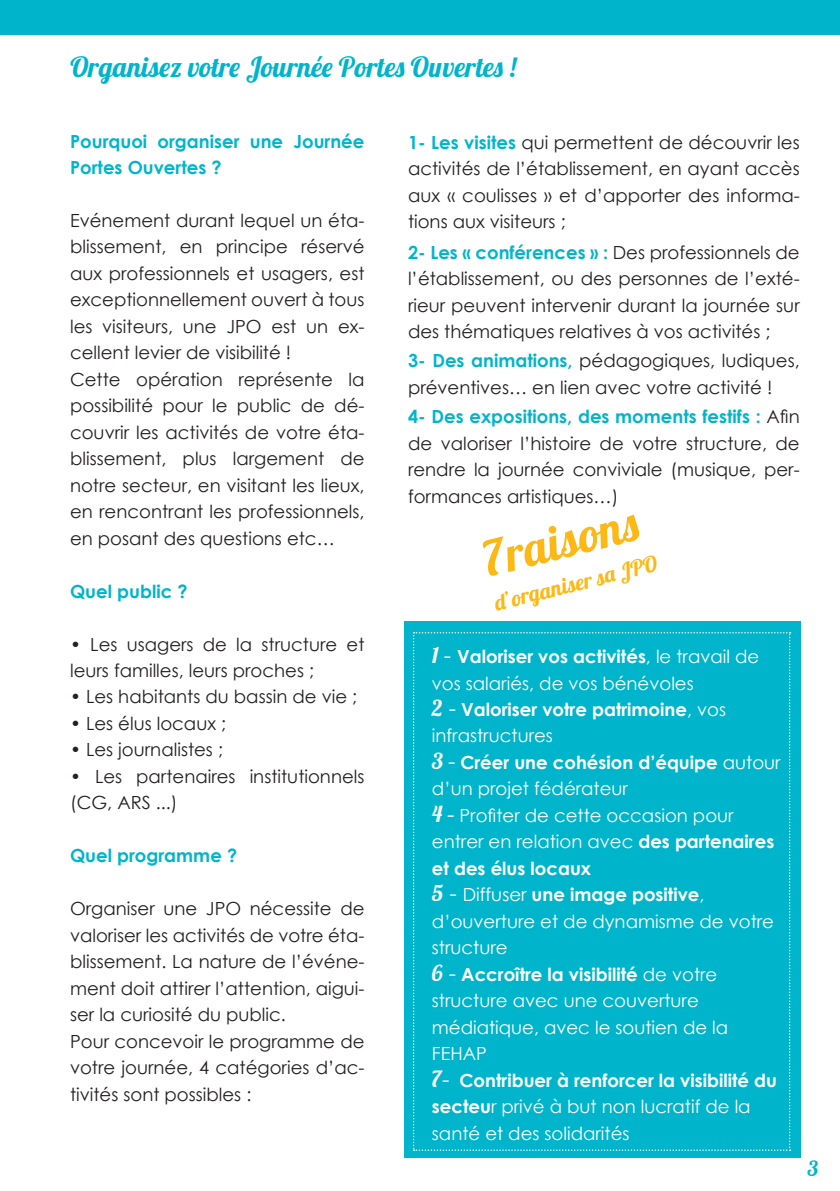
<style>
.page{position:relative;width:840px;height:1191px;background:#fff}
.page>*{position:absolute;margin:0;border:0;box-sizing:border-box;transform-origin:0 0}
.t1{font:48px "Lobster 1.4";color:#fcb814}
.t2{font:27.8px "Lobster 1.4";color:#00b5cb}
.t3{font:22px "Lobster 1.4";color:#fcb814}
.t4{font:20.8px "Lobster 1.4";color:#00b5cb}
.t5{font:18.2px/26.4px "Century Gothic";color:#231f20;text-align:justify}
.t6{font:18.2px/26.4px "Century Gothic";color:#fff}
.t7{font:700 18.2px/26.4px "Century Gothic";color:#00b5cb}
.t8{font:700 18.2px/26.4px "Century Gothic";color:#fff}
.s1{font-weight:700;color:#00b5cb}
.s2{font-family:"Lobster 1.4";font-size:22px}
.s3{font-size:22px}
.s4{font-weight:700}
.s5{font-family:"Lobster 1.4";font-weight:400;font-size:22px}
.s6{font-weight:400;font-size:22px}
.s7{font-weight:400}
</style>
<div class="page">
<div style="left:404px;top:621px;width:396px;height:536px;background:#00b5cb"></div>
<div style="left:0;top:0;width:839px;height:35px;background:#00b5cb"></div>
<svg style="left:413px;top:632px;width:377px;height:518px"></svg>
<p class="t2" style="left:70px;top:49px;width:447px">Organisez votre Journée Portes Ouvertes !</p>
<p class="t7" style="left:70px;top:127px;width:296px">Pourquoi organiser une Journée<br>Portes Ouvertes ?</p>
<p class="t5" style="left:70px;top:207px;width:296px">Evénement durant lequel un éta&shy;blissement, en principe réservé aux professionnels et usagers, est exceptionnellement ouvert à tous les visiteurs, une JPO est un ex&shy;cellent levier de visibilité !</p>
<p class="t5" style="left:70px;top:366px;width:296px">Cette opération représente la possibilité pour le public de dé&shy;couvrir les activités de votre éta&shy;blissement, plus largement de notre secteur, en visitant les lieux, en rencontrant les professionnels, en posant des questions etc…</p>
<p class="t7" style="left:70px;top:577px;width:119px">Quel public ?</p>
<p class="t5" style="left:70px;top:630px;width:296px">• Les usagers de la structure et leurs familles, leurs proches ;</p>
<p class="t5" style="left:70px;top:683px;width:288px">• Les habitants du bassin de vie ;</p>
<p class="t5" style="left:70px;top:710px;width:157px">• Les élus locaux ;</p>
<p class="t5" style="left:70px;top:736px;width:154px">• Les journalistes ;</p>
<p class="t5" style="left:70px;top:763px;width:296px">• Les partenaires institutionnels (CG, ARS ...)</p>
<p class="t7" style="left:70px;top:841px;width:168px">Quel programme ?</p>
<p class="t5" style="left:70px;top:895px;width:296px">Organiser une JPO nécessite de valoriser les activités de votre éta&shy;blissement. La nature de l’événe&shy;ment doit attirer l’attention, aigui&shy;ser la curiosité du public.</p>
<p class="t5" style="left:70px;top:1027px;width:296px">Pour concevoir le programme de votre journée, 4 catégories d’ac&shy;tivités sont possibles :</p>
<p class="t5" style="left:408px;top:128px;width:393px"><span class="s1">1- Les visites</span> qui permettent de découvrir les activités de l’établissement, en ayant accès aux « coulisses » et d’apporter des informa&shy;tions aux visiteurs ;</p>
<p class="t5" style="left:408px;top:239px;width:393px"><span class="s1">2- Les « conférences » :</span> Des professionnels de l’établissement, ou des personnes de l’exté&shy;rieur peuvent intervenir durant la journée sur des thématiques relatives à vos activités ;</p>
<p class="t5" style="left:408px;top:347px;width:393px"><span class="s1">3- Des animations,</span> pédagogiques, ludiques, préventives… en lien avec votre activité !</p>
<p class="t5" style="left:408px;top:403px;width:393px"><span class="s1">4- Des expositions, des moments festifs :</span> Afin de valoriser l’histoire de votre structure, de rendre la journée conviviale (musique, per&shy;formances artistiques…)</p>
<p class="t1" style="left:476px;top:530px;width:159px;rotate:-14deg">7raisons</p>
<p class="t3" style="left:491px;top:589px;width:169px;rotate:-14deg">d’organiser sa JPO</p>
<p class="t6" style="left:431px;top:643px;width:329px"><span class="s2">1</span> <span class="s3">-</span> <span class="s4">Valoriser vos activités</span>, le travail de vos salariés, de vos bénévoles</p>
<p class="t8" style="left:431px;top:695px;width:295px"><span class="s5">2</span> <span class="s6">-</span> Valoriser votre patrimoine<span class="s7">, vos infrastructures</span></p>
<p class="t6" style="left:431px;top:749px;width:350px"><span class="s2">3</span> <span class="s3">-</span> <span class="s4">Créer une cohésion d’équipe</span> autour d’un projet fédérateur</p>
<p class="t6" style="left:431px;top:802px;width:344px"><span class="s2">4</span> <span class="s3">-</span> Profiter de cette occasion pour entrer en relation avec <span class="s4">des partenaires et des élus locaux</span></p>
<p class="t6" style="left:431px;top:881px;width:343px"><span class="s2">5</span> <span class="s3">-</span> Diffuser <span class="s4">une image positive</span>, d’ouverture et de dynamisme de votre structure</p>
<p class="t6" style="left:431px;top:960px;width:298px"><span class="s2">6</span> <span class="s3">-</span> <span class="s4">Accroître la visibilité</span> de votre structure avec une couverture médiatique, avec le soutien de la<br>FEHAP</p>
<p class="t6" style="left:431px;top:1066px;width:346px"><span class="s2">7</span><span class="s3">-</span> <span class="s4">Contribuer à renforcer la visibilité du secteu</span>r privé à but non lucratif de la santé et des solidarités</p>
<p class="t4" style="left:806px;top:1155px;width:12px">3</p>
</div>
